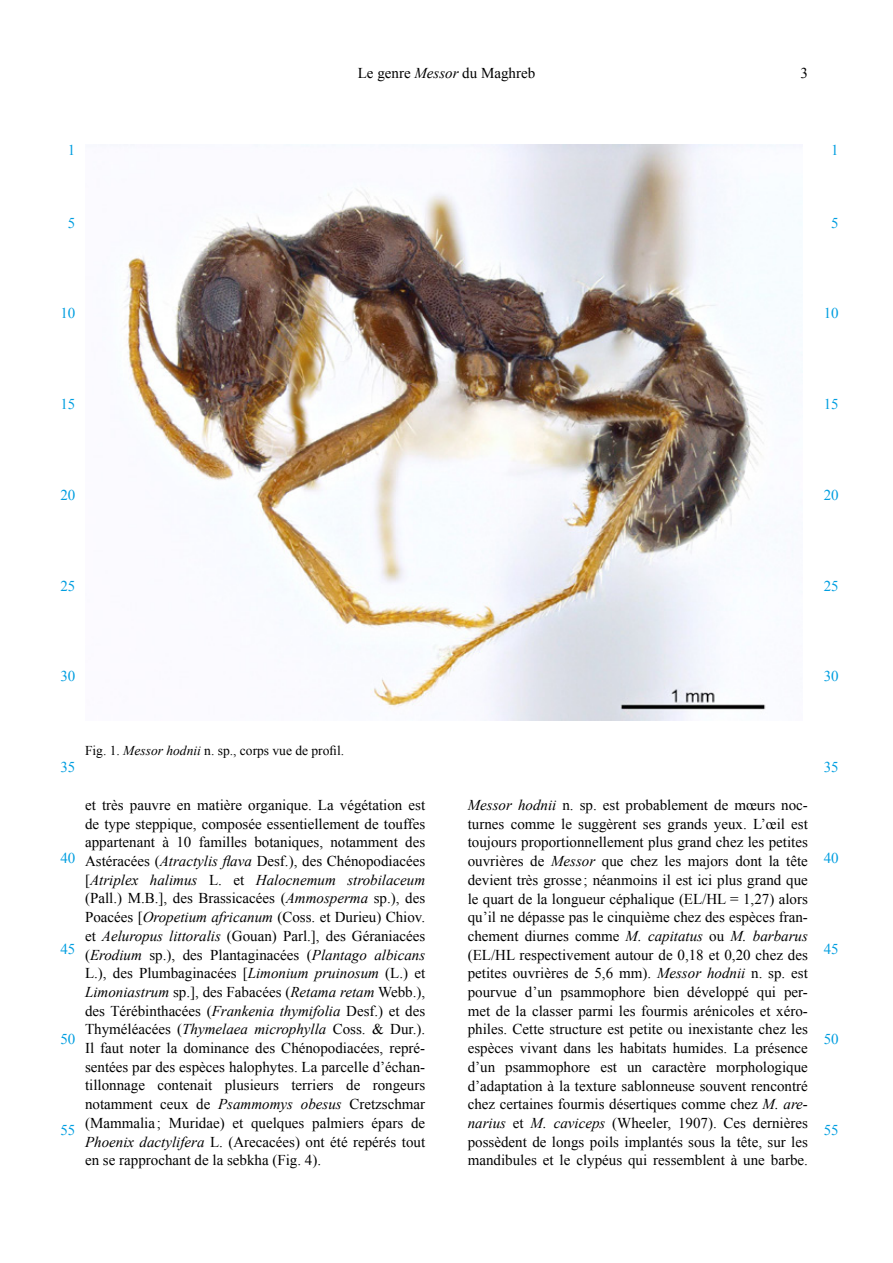
<style>
.page{position:relative;width:893px;height:1263px;background:#fff}
.page>*{position:absolute;margin:0;border:0;box-sizing:border-box;transform-origin:0 0}
.t1{font:15px/18.8px "Times New Roman";color:#000;text-align:justify}
.t2{font:15px "Times New Roman";color:#009ee0}
.t3{font:13.5px "Times New Roman";color:#000}
.s1{font-style:italic}
</style>
<div class="page">
<img style="left:124px;top:145px;width:678px;height:576px">
<p class="t1" style="left:358px;top:64px;width:179px">Le genre <span class="s1">Messor</span> du Maghreb</p>
<p class="t1" style="left:800px;top:64px;width:9px">3</p>
<p class="t2" style="left:68px;top:140px;width:9px">1</p>
<p class="t2" style="left:831px;top:140px;width:9px">1</p>
<p class="t2" style="left:68px;top:212px;width:9px">5</p>
<p class="t2" style="left:831px;top:212px;width:9px">5</p>
<p class="t2" style="left:60px;top:303px;width:16px">10</p>
<p class="t2" style="left:824px;top:303px;width:16px">10</p>
<p class="t2" style="left:60px;top:394px;width:16px">15</p>
<p class="t2" style="left:824px;top:394px;width:16px">15</p>
<p class="t2" style="left:60px;top:485px;width:16px">20</p>
<p class="t2" style="left:824px;top:485px;width:16px">20</p>
<p class="t2" style="left:60px;top:575px;width:16px">25</p>
<p class="t2" style="left:824px;top:575px;width:16px">25</p>
<p class="t2" style="left:60px;top:666px;width:16px">30</p>
<p class="t2" style="left:824px;top:666px;width:16px">30</p>
<p class="t3" style="left:85px;top:741px;width:261px">Fig. 1. <span class="s1">Messor hodnii</span> n. sp., corps vue de profil.</p>
<p class="t2" style="left:60px;top:757px;width:16px">35</p>
<p class="t2" style="left:824px;top:757px;width:16px">35</p>
<p class="t2" style="left:60px;top:848px;width:16px">40</p>
<p class="t2" style="left:60px;top:938px;width:16px">45</p>
<p class="t2" style="left:60px;top:1029px;width:16px">50</p>
<p class="t2" style="left:60px;top:1120px;width:16px">55</p>
<p class="t1" style="left:85px;top:795px;width:342px">et très pauvre en matière organique. La végétation est de type steppique, composée essentiellement de touffes appartenant à 10 familles botaniques, notamment des Astéracées (<span class="s1">Atractylis flava</span> Desf.), des Chénopodiacées [<span class="s1">Atriplex halimus</span> L. et <span class="s1">Halocnemum strobilaceum </span>(Pall.) M.B.], des Brassicacées (<span class="s1">Ammosperma</span> sp.), des Poacées [<span class="s1">Oropetium africanum</span> (Coss. et Durieu) Chiov. et <span class="s1">Aeluropus littoralis</span> (Gouan) Parl.], des Géraniacées (<span class="s1">Erodium</span> sp.), des Plantaginacées (<span class="s1">Plantago albicans </span>L.), des Plumbaginacées [<span class="s1">Limonium pruinosum</span> (L.) et <span class="s1">Limoniastrum</span> sp.], des Fabacées (<span class="s1">Retama retam</span> Webb.), des Térébinthacées (<span class="s1">Frankenia thymifolia</span> Desf.) et des Thyméléacées (<span class="s1">Thymelaea microphylla</span> Coss. &amp; Dur.).<br>Il faut noter la dominance des Chénopodiacées, repré&shy;sentées par des espèces halophytes. La parcelle d’échan&shy;tillonnage contenait plusieurs terriers de rongeurs notamment ceux de <span class="s1">Psammomys obesus</span> Cretzschmar (Mammalia ; Muridae) et quelques palmiers épars de <span class="s1">Phoenix dactylifera</span> L. (Arecacées) ont été repérés tout en se rapprochant de la sebkha (Fig. 4).</p>
<p class="t1" style="left:468px;top:795px;width:342px"><span class="s1">Messor hodnii</span> n. sp. est probablement de mœurs noc&shy;turnes comme le suggèrent ses grands yeux. L’œil est toujours proportionnellement plus grand chez les petites ouvrières de <span class="s1">Messor</span> que chez les majors dont la tête devient très grosse ; néanmoins il est ici plus grand que le quart de la longueur céphalique (EL/HL = 1,27) alors qu’il ne dépasse pas le cinquième chez des espèces fran&shy;chement diurnes comme <span class="s1">M. capitatus</span> ou <span class="s1">M. barbarus </span>(EL/HL respectivement autour de 0,18 et 0,20 chez des petites ouvrières de 5,6 mm). <span class="s1">Messor hodnii</span> n. sp. est pourvue d’un psammophore bien développé qui per&shy;met de la classer parmi les fourmis arénicoles et xéro&shy;philes. Cette structure est petite ou inexistante chez les espèces vivant dans les habitats humides. La présence d’un psammophore est un caractère morphologique d’adaptation à la texture sablonneuse souvent rencontré chez certaines fourmis désertiques comme chez <span class="s1">M. are&shy;narius</span> et <span class="s1">M. caviceps</span> (Wheeler, 1907). Ces dernières possèdent de longs poils implantés sous la tête, sur les mandibules et le clypéus qui ressemblent à une barbe.</p>
<p class="t2" style="left:824px;top:848px;width:16px">40</p>
<p class="t2" style="left:824px;top:938px;width:16px">45</p>
<p class="t2" style="left:824px;top:1029px;width:16px">50</p>
<p class="t2" style="left:824px;top:1120px;width:16px">55</p>
</div>
